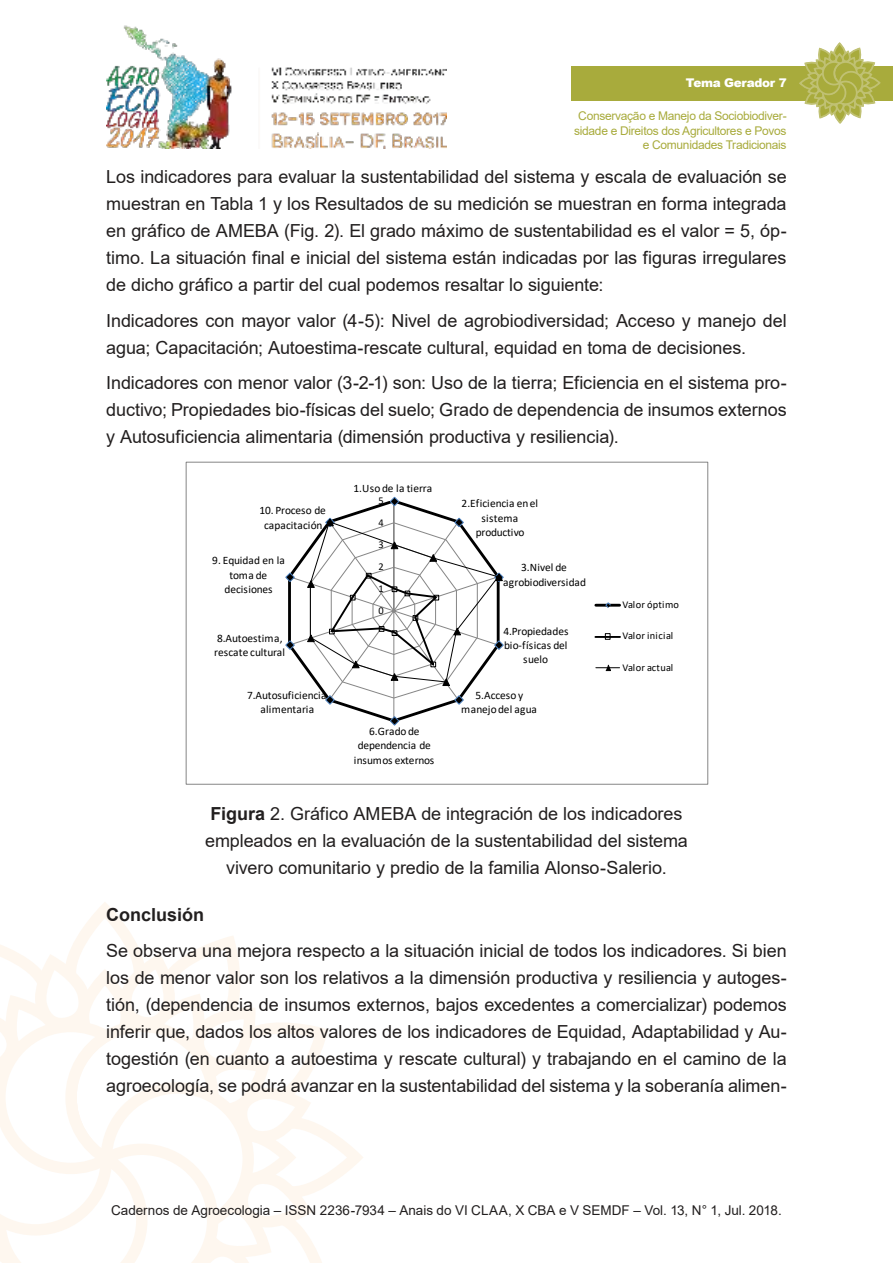
<style>
.page{position:relative;width:893px;height:1263px;background:#fff}
.page>*{position:absolute;margin:0;border:0;box-sizing:border-box;transform-origin:0 0}
.t1{font:18px/27px "Arial";letter-spacing:-.005em;color:#221f1f;text-align:justify}
.t2{font:700 18px "Arial";color:#221f1f}
.t3{font:13.5px "Arial";color:#221f1f}
.t4{font:12px/14.4px "Arial";letter-spacing:-.025em;color:#a8ab3c;text-align:right}
.t5{font:900 12px "Arial";letter-spacing:-.025em;color:#fff}
.t6{font:11.4px/14.2px "Calibri";color:#000;text-align:center}
.t7{font:10.35px "Calibri";letter-spacing:.02em;color:#000}
.s1{font-weight:700}
</style>
<div class="page">
<img style="left:106px;top:25px;width:340px;height:124px">
<svg style="left:0;top:910px;width:363px;height:353px"></svg>
<div style="left:571px;top:66px;width:322px;height:34px;background:#a8ab3c"></div>
<svg style="left:798px;top:43px;width:83px;height:81px"></svg>
<svg style="left:288px;top:501px;width:182px;height:220px"></svg>
<svg style="left:389px;top:496px;width:11px;height:11px"></svg>
<svg style="left:453px;top:694px;width:12px;height:11px"></svg>
<svg style="left:389px;top:715px;width:11px;height:11px"></svg>
<svg style="left:324px;top:694px;width:12px;height:11px"></svg>
<svg style="left:285px;top:639px;width:11px;height:12px"></svg>
<svg style="left:285px;top:572px;width:11px;height:11px"></svg>
<svg style="left:306px;top:517px;width:198px;height:169px"></svg>
<hr style="left:596px;top:604px;width:24px;height:3px;background:#000">
<svg style="left:604px;top:602px;width:8px;height:6px"></svg>
<hr style="left:595px;top:636px;width:25px;height:2px;background:#000">
<div style="left:605px;top:633px;width:6px;height:7px;border:1px solid #000"></div>
<svg style="left:596px;top:664px;width:24px;height:7px"></svg>
<p class="t5" style="left:686px;top:76px;width:102px">Tema Gerador 7</p>
<p class="t4" style="left:574px;top:110px;width:214px">Conservação e Manejo da Sociobiodiver&shy;sidade e Direitos dos Agricultores e Povos e Comunidades Tradicionais</p>
<p class="t1" style="left:106px;top:165px;width:682px">Los indicadores para evaluar la sustentabilidad del sistema y escala de evaluación se muestran en Tabla 1 y los Resultados de su medición se muestran en forma integrada en gráfico de AMEBA (Fig. 2). El grado máximo de sustentabilidad es el valor = 5, óp&shy;timo. La situación final e inicial del sistema están indicadas por las figuras irregulares de dicho gráfico a partir del cual podemos resaltar lo siguiente:</p>
<p class="t1" style="left:106px;top:309px;width:682px">Indicadores con mayor valor (4-5): Nivel de agrobiodiversidad; Acceso y manejo del agua; Capacitación; Autoestima-rescate cultural, equidad en toma de decisiones.</p>
<p class="t1" style="left:106px;top:371px;width:682px">Indicadores con menor valor (3-2-1) son: Uso de la tierra; Eficiencia en el sistema pro&shy;ductivo; Propiedades bio-físicas del suelo; Grado de dependencia de insumos externos y Autosuficiencia alimentaria (dimensión productiva y resiliencia).</p>
<p class="t6" style="left:259px;top:504px;width:68px">10. Proceso de capacitación</p>
<p class="t6" style="left:212px;top:554px;width:74px">9. Equidad en la toma de decisiones</p>
<p class="t6" style="left:214px;top:632px;width:72px;text-align:left">8.Autoestima, rescate cultural</p>
<p class="t6" style="left:247px;top:689px;width:81px">7.Autosuficiencia alimentaria</p>
<p class="t6" style="left:354px;top:482px;width:80px">1.Uso de la tierra</p>
<p class="t7" style="left:378px;top:497px;width:7px">5</p>
<p class="t7" style="left:378px;top:519px;width:7px">4</p>
<p class="t7" style="left:378px;top:541px;width:7px">3</p>
<p class="t7" style="left:378px;top:563px;width:7px">2</p>
<p class="t7" style="left:378px;top:585px;width:7px">1</p>
<p class="t7" style="left:378px;top:607px;width:7px">0</p>
<p class="t6" style="left:354px;top:725px;width:82px">6.Grado de dependencia de insumos externos</p>
<p class="t6" style="left:462px;top:497px;width:78px">2.Eficiencia en el sistema productivo</p>
<p class="t6" style="left:503px;top:561px;width:84px">3.Nivel de agrobiodiversidad</p>
<p class="t6" style="left:503px;top:625px;width:67px">4.Propiedades bio-físicas del suelo</p>
<p class="t6" style="left:461px;top:689px;width:77px">5.Acceso y manejo del agua</p>
<p class="t7" style="left:622px;top:601px;width:58px">Valor óptimo</p>
<p class="t7" style="left:622px;top:632px;width:52px">Valor inicial</p>
<p class="t7" style="left:622px;top:664px;width:52px">Valor actual</p>
<p class="t1" style="left:205px;top:802px;width:484px;text-align:center"><span class="s1">Figura</span> 2. Gráfico AMEBA de integración de los indicadores empleados en la evaluación de la sustentabilidad del sistema vivero comunitario y predio de la familia Alonso-Salerio.</p>
<p class="t2" style="left:106px;top:908px;width:99px">Conclusión</p>
<p class="t1" style="left:106px;top:939px;width:682px">Se observa una mejora respecto a la situación inicial de todos los indicadores. Si bien los de menor valor son los relativos a la dimensión productiva y resiliencia y autoges&shy;tión, (dependencia de insumos externos, bajos excedentes a comercializar) podemos inferir que, dados los altos valores de los indicadores de Equidad, Adaptabilidad y Au&shy;togestión (en cuanto a autoestima y rescate cultural) y trabajando en el camino de la agroecología, se podrá avanzar en la sustentabilidad del sistema y la soberanía alimen-</p>
<p class="t3" style="left:111px;top:1205px;width:672px">Cadernos de Agroecologia – ISSN 2236-7934 – Anais do VI CLAA, X CBA e V SEMDF – Vol. 13, N° 1, Jul. 2018.</p>
</div>
